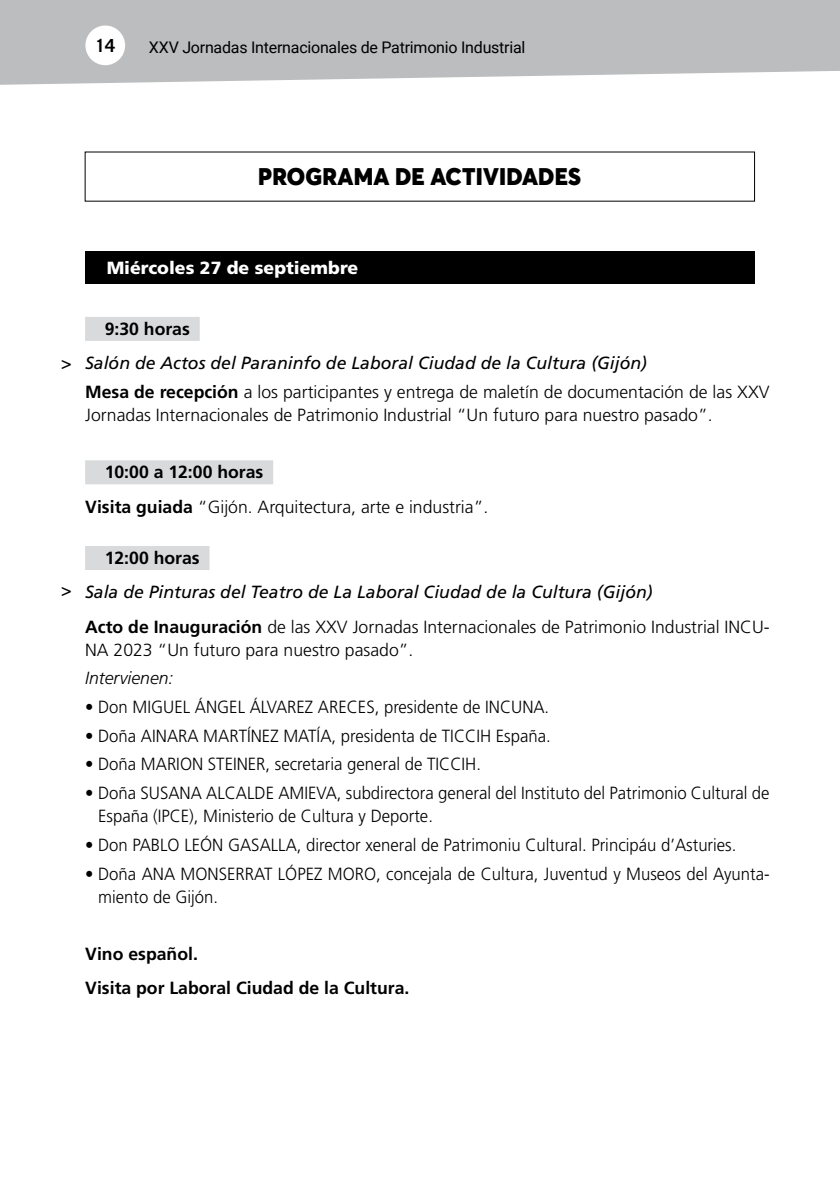
<style>
.page{position:relative;width:840px;height:1191px;background:#fff}
.page>*{position:absolute;margin:0;border:0;box-sizing:border-box;transform-origin:0 0}
.t1{font:900 24px "Averta Std";letter-spacing:.01em;color:#000;scale:.96 1}
.t2{font:700 18px "Trade Gothic LT Std";color:#000}
.t3{font:300 17.6px/23px "Frutiger LT Std";color:#000;scale:.95 1}
.t4{font:italic 17.6px/28.6px "Frutiger LT Std";color:#000}
.t5{font:300 17.6px/34.4px "Frutiger LT Std";color:#000}
.t6{font:700 17.6px/34.4px "Frutiger LT Std";color:#000}
.t7{font:900 17.6px "Frutiger LT Std";color:#fff}
.t8{font:italic 300 17.6px "Frutiger LT Std";color:#000}
.t9{font:17.6px "Frutiger LT Std";color:#000}
.t10{font:16px "Roboto";letter-spacing:-.015em;color:#000}
.s1{font-weight:700;font-style:normal}
.s2{font-weight:300;font-style:normal}
.s3{font-weight:700}
</style>
<div class="page">
<svg style="left:0;top:0;width:839px;height:85px;background:#c0c2c3"></svg>
<div style="left:85px;top:26px;width:40px;height:39px;background:#fff;border-radius:50%"></div>
<div style="left:85px;top:317px;width:114px;height:24px;background:#d9dadb"></div>
<div style="left:85px;top:460px;width:188px;height:24px;background:#d9dadb"></div>
<div style="left:85px;top:546px;width:124px;height:24px;background:#d9dadb"></div>
<div style="left:85px;top:252px;width:669px;height:32px;background:#000"></div>
<p class="t2" style="left:95px;top:34px;width:22px">14</p>
<p class="t10" style="left:149px;top:36px;width:378px">XXV Jornadas Internacionales de Patrimonio Industrial</p>
<h1 class="t1" style="left:258px;top:161px;width:338px">PROGRAMA DE ACTIVIDADES</h1>
<p class="t7" style="left:107px;top:257px;width:253px">Miércoles 27 de septiembre</p>
<p class="t9" style="left:61px;top:352px;width:12px">&gt;</p>
<p class="t6" style="left:105px;top:312px;width:87px">9:30 horas</p>
<p class="t4" style="left:85px;top:349px;width:685px">Salón de Actos del Paraninfo de Laboral Ciudad de la Cultura (Gijón)<br><span class="s1">Mesa de recepción</span> <span class="s2">a los participantes y entrega de maletín de documentación de las XXV</span></p>
<p class="t5" style="left:85px;top:398px;width:628px">Jornadas Internacionales de Patrimonio Industrial “Un futuro para nuestro pasado”.</p>
<p class="t9" style="left:61px;top:580px;width:12px">&gt;</p>
<p class="t5" style="left:85px;top:455px;width:404px;text-indent:20px"><span class="s3">10:00 a 12:00 horas<br>Visita guiada</span> “Gijón. Arquitectura, arte e industria”.</p>
<p class="t6" style="left:105px;top:541px;width:96px">12:00 horas</p>
<p class="t4" style="left:85px;top:575px;width:685px;line-height:34.4px">Sala de Pinturas del Teatro de La Laboral Ciudad de la Cultura (Gijón)<br><span class="s1">Acto de Inauguración</span> <span class="s2">de las XXV Jornadas Internacionales de Patrimonio Industrial INCU-</span></p>
<p class="t5" style="left:85px;top:632px;width:330px">NA 2023 “Un futuro para nuestro pasado”.</p>
<p class="t8" style="left:85px;top:668px;width:90px">Intervienen:</p>
<p class="t3" style="left:85px;top:696px;width:490px">• Don MIGUEL ÁNGEL ÁLVAREZ ARECES, presidente de INCUNA.</p>
<p class="t3" style="left:85px;top:724px;width:491px">• Doña AINARA MARTÍNEZ MATÍA, presidenta de TICCIH España.</p>
<p class="t3" style="left:85px;top:753px;width:418px">• Doña MARION STEINER, secretaria general de TICCIH.</p>
<p class="t3" style="left:98px;top:782px;width:708px;text-indent:-13px">• Doña SUSANA ALCALDE AMIEVA, subdirectora general del Instituto del Patrimonio Cultural de<br>España (IPCE), Ministerio de Cultura y Deporte.</p>
<p class="t3" style="left:85px;top:833px;width:686px">• Don PABLO LEÓN GASALLA, director xeneral de Patrimoniu Cultural. Principáu d’Asturies.</p>
<p class="t3" style="left:98px;top:862px;width:708px;text-indent:-13px">• Doña ANA MONSERRAT LÓPEZ MORO, concejala de Cultura, Juventud y Museos del Ayunta&shy;miento de Gijón.</p>
<p class="t6" style="left:85px;top:936px;width:325px">Vino español.<br>Visita por Laboral Ciudad de la Cultura.</p>
</div>
